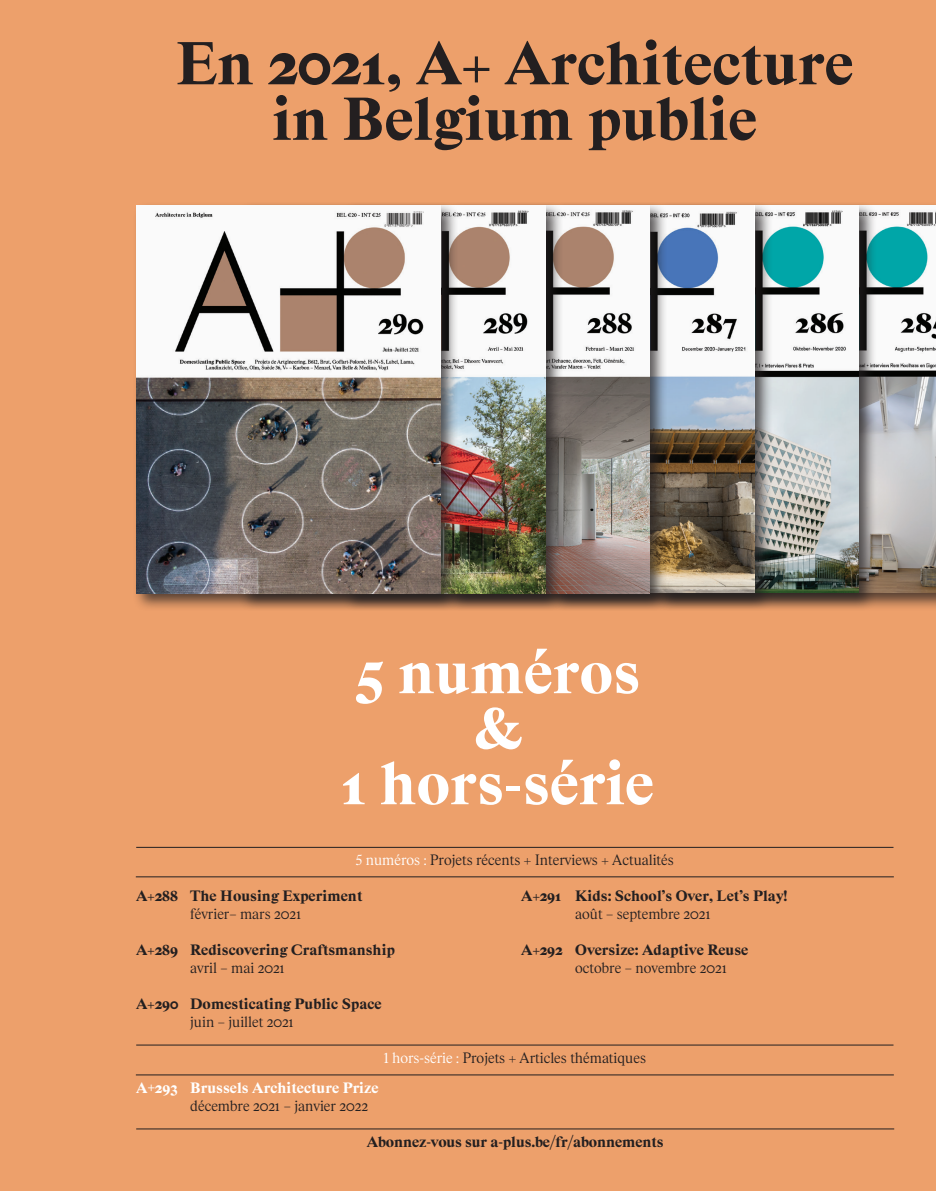
<style>
.page{position:relative;width:936px;height:1191px;background:#fff}
.page>*{position:absolute;margin:0;border:0;box-sizing:border-box;transform-origin:0 0}
.t1{font:57.75px/55.5px "Rhymes Black Text";color:#231f20;text-align:center}
.t2{font:57.75px/55.5px "Rhymes Black Text";color:#fff;text-align:center}
.t3{font:14.4px "Rhymes Light Text";color:#231f20}
.t4{font:14.4px "Rhymes Black Text";color:#231f20}
.t5{font:14.4px "Rhymes Black Text";color:#fff}
.s1{color:#fff}
</style>
<div class="page">
<div style="left:0;top:0;width:935px;height:1191px;background:#eda06b"></div>
<hr style="left:136px;top:1074px;width:757px;height:1px;background:#231f20">
<hr style="left:136px;top:1128px;width:758px;height:1px;background:#231f20">
<hr style="left:136px;top:876px;width:757px;height:1px;background:#231f20">
<hr style="left:136px;top:847px;width:757px;height:1px;background:#231f20">
<hr style="left:136px;top:1044px;width:757px;height:1px;background:#231f20">
<svg style="left:876px;top:205px;width:59px;height:388px;background:#a7b9b8"></svg>
<div style="left:551px;top:202px;width:325px;height:409px;background:#231f20;opacity:.75"></div>
<svg style="left:772px;top:205px;width:86px;height:388px;background:#b0c1c0"></svg>
<div style="left:446px;top:202px;width:326px;height:409px;background:#231f20;opacity:.75"></div>
<svg style="left:667px;top:205px;width:87px;height:388px;background:#9f9e9d"></svg>
<div style="left:341px;top:202px;width:326px;height:409px;background:#231f20;opacity:.75"></div>
<svg style="left:563px;top:205px;width:86px;height:388px;background:#b1a8a3"></svg>
<div style="left:237px;top:202px;width:326px;height:409px;background:#231f20;opacity:.75"></div>
<img style="left:458px;top:205px;width:87px;height:388px">
<div style="left:132px;top:202px;width:326px;height:409px;background:#231f20;opacity:.75"></div>
<svg style="left:136px;top:205px;width:304px;height:388px;background:#999490"></svg>
<h1 class="t1" style="left:176px;top:37px;width:679px">En 2021, A+ Architecture in Belgium publie</h1>
<h1 class="t2" style="left:341px;top:646px;width:314px">5 numéros &amp;<br>1 hors-série</h1>
<p class="t3" style="left:356px;top:851px;width:319px"><span class="s1">5 numéros :</span> Projets récents + Interviews + Actualités</p>
<p class="t4" style="left:136px;top:887px;width:228px">A+288 The Housing Experiment</p>
<p class="t3" style="left:190px;top:905px;width:113px">février– mars 2021</p>
<p class="t4" style="left:136px;top:941px;width:260px">A+289 Rediscovering Craftsmanship</p>
<p class="t3" style="left:190px;top:959px;width:96px">avril – mai 2021</p>
<p class="t4" style="left:136px;top:995px;width:247px">A+290 Domesticating Public Space</p>
<p class="t3" style="left:190px;top:1013px;width:105px">juin – juillet 2021</p>
<p class="t4" style="left:521px;top:887px;width:268px">A+291 Kids: School’s Over, Let’s Play!</p>
<p class="t3" style="left:575px;top:905px;width:137px">août – septembre 2021</p>
<p class="t4" style="left:521px;top:941px;width:229px">A+292 Oversize: Adaptive Reuse</p>
<p class="t3" style="left:575px;top:959px;width:153px">octobre – novembre 2021</p>
<p class="t3" style="left:383px;top:1049px;width:264px"><span class="s1">1 hors-série :</span> Projets + Articles thématiques</p>
<p class="t5" style="left:136px;top:1079px;width:244px">A+293 Brussels Architecture Prize</p>
<p class="t3" style="left:190px;top:1097px;width:179px">décembre 2021 – janvier 2022</p>
<p class="t4" style="left:367px;top:1133px;width:298px">Abonnez-vous sur a-plus.be/fr/abonnements</p>
</div>
